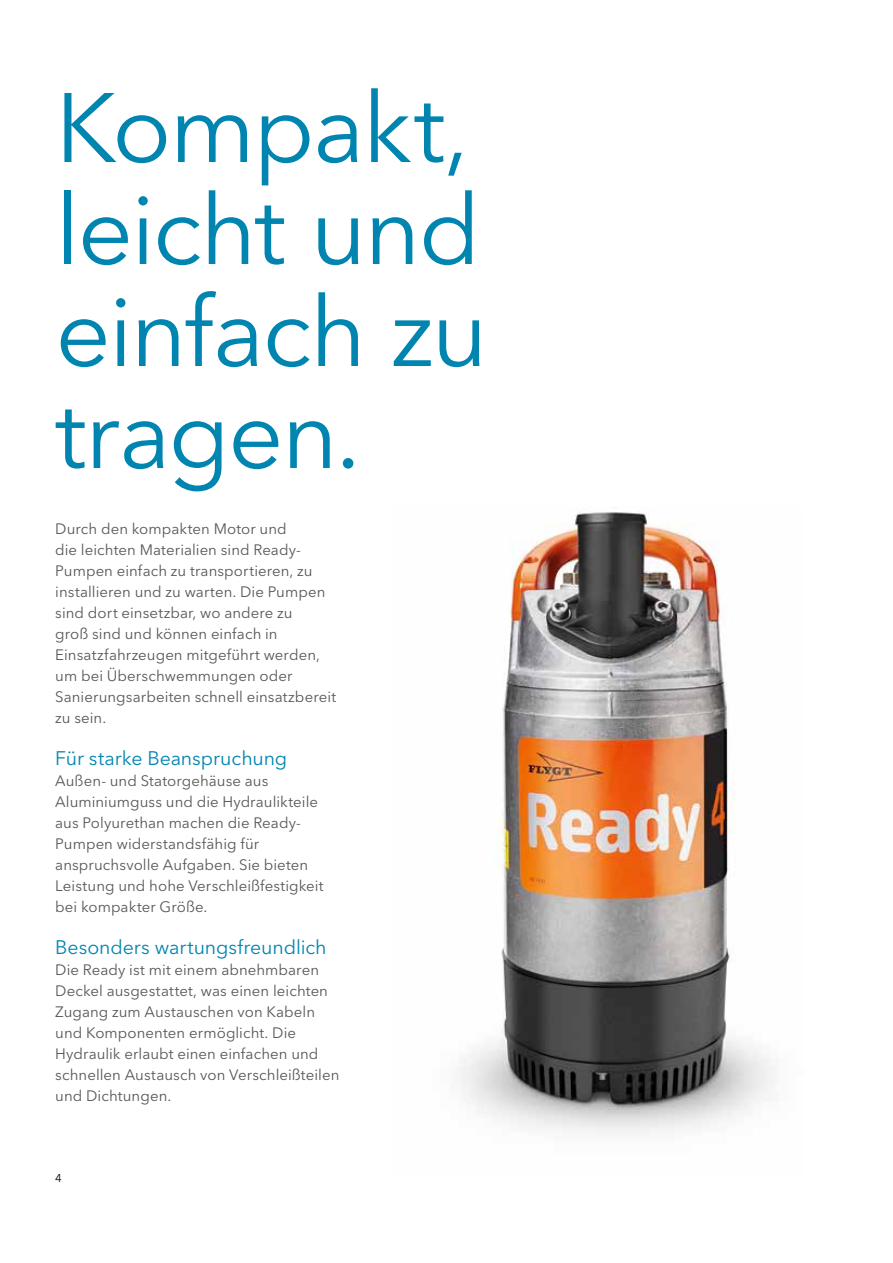
<style>
.page{position:relative;width:893px;height:1263px;background:#fff}
.page>*{position:absolute;margin:0;border:0;box-sizing:border-box;transform-origin:0 0}
.t1{font:97.5px/102px "Avenir Next LT Pro";letter-spacing:-.025em;color:#0085b0}
.t2{font:19.5px "Avenir Next LT Pro";letter-spacing:-.005em;color:#0085b0}
.t3{font:15px/21px "Avenir Next LT Pro";letter-spacing:.005em;color:#575756}
.t4{font:11.25px "Avenir Next LT Pro";color:#000}
</style>
<div class="page">
<img style="left:460px;top:512px;width:314px;height:622px">
<h1 class="t1" style="left:55px;top:77px;width:434px">Kompakt, leicht und einfach zu tragen.</h1>
<p class="t3" style="left:55px;top:519px;width:282px">Durch den kompakten Motor und<br>die leichten Materialien sind Ready-Pumpen einfach zu transportieren, zu installieren und zu warten. Die Pumpen sind dort einsetzbar, wo andere zu<br>groß sind und können einfach in Einsatzfahrzeugen mitgeführt werden, um bei Überschwemmungen oder Sanierungsarbeiten schnell einsatzbereit zu sein.</p>
<h2 class="t2" style="left:55px;top:747px;width:234px">Für starke Beanspruchung</h2>
<p class="t3" style="left:55px;top:771px;width:270px">Außen- und Statorgehäuse aus Aluminiumguss und die Hydraulikteile aus Polyurethan machen die Ready-Pumpen widerstandsfähig für anspruchsvolle Aufgaben. Sie bieten Leistung und hohe Verschleißfestigkeit bei kompakter Größe.</p>
<h2 class="t2" style="left:55px;top:936px;width:273px">Besonders wartungsfreundlich</h2>
<p class="t3" style="left:55px;top:960px;width:286px">Die Ready ist mit einem abnehmbaren Deckel ausgestattet, was einen leichten Zugang zum Austauschen von Kabeln und Komponenten ermöglicht. Die Hydraulik erlaubt einen einfachen und schnellen Austausch von Verschleißteilen und Dichtungen.</p>
<p class="t4" style="left:55px;top:1171px;width:8px">4</p>
</div>
